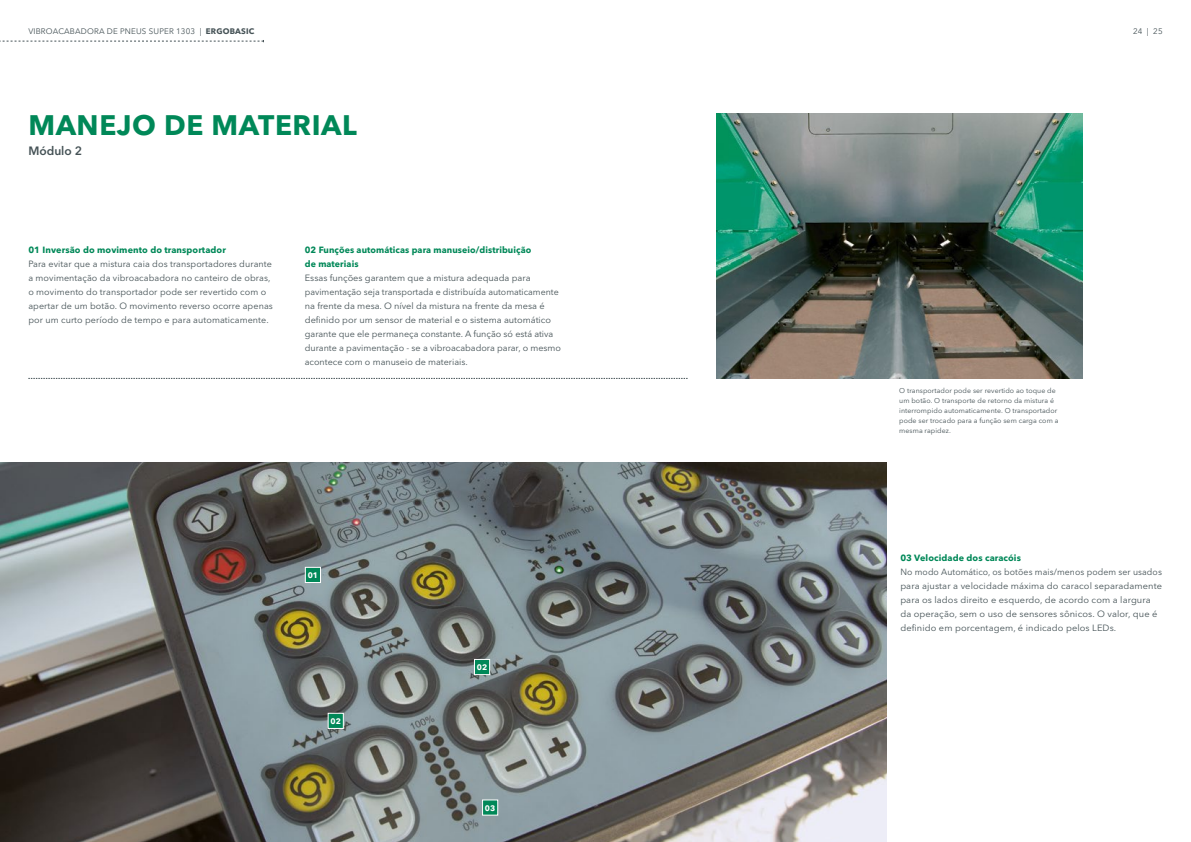
<style>
.page{position:relative;width:1191px;height:842px;background:#fff}
.page>*{position:absolute;margin:0;border:0;box-sizing:border-box;transform-origin:0 0}
.t1{font:700 28px "Avenir Next LT Pro";letter-spacing:.02em;color:#008858}
.t2{font:600 12px "Avenir Next LT Pro";color:#455256}
.t3{font:9px/14px "Avenir Next LT Pro";letter-spacing:.01em;color:#455256}
.t4{font:700 9px/14px "Avenir Next LT Pro";letter-spacing:.01em;color:#008858}
.t5{font:8px "Avenir Next LT Pro";letter-spacing:.02em;color:#455256}
.t6{font:700 8px "Avenir Next LT Pro";color:#fff}
.t7{font:7px/10px "Avenir Next LT Pro";letter-spacing:.01em;color:#455256}
.s1{font-weight:700}
</style>
<div class="page">
<img style="left:0;top:463px;width:886px;height:379px">
<svg style="left:304px;top:566px;width:17px;height:17px"></svg>
<svg style="left:481px;top:799px;width:18px;height:17px"></svg>
<svg style="left:327px;top:712px;width:17px;height:17px"></svg>
<svg style="left:473px;top:658px;width:17px;height:18px"></svg>
<svg style="left:28px;top:378px;width:659px;height:1px"></svg>
<img style="left:716px;top:113px;width:366px;height:266px">
<svg style="left:0;top:40px;width:264px;height:2px"></svg>
<p class="t5" style="left:28px;top:27px;width:227px">VIBROACABADORA DE PNEUS SUPER 1303 | <span class="s1">ERGOBASIC</span></p>
<h1 class="t1" style="left:28px;top:108px;width:330px">MANEJO DE MATERIAL</h1>
<h2 class="t2" style="left:28px;top:143px;width:55px">Módulo 2</h2>
<p class="t4" style="left:28px;top:243px;width:199px">01 Inversão do movimento do transportador</p>
<p class="t3" style="left:28px;top:257px;width:246px">Para evitar que a mistura caia dos transportadores durante a movimentação da vibroacabadora no canteiro de obras, o movimento do transportador pode ser revertido com o apertar de um botão. O movimento reverso ocorre apenas por um curto período de tempo e para automaticamente.</p>
<p class="t4" style="left:305px;top:243px;width:228px">02 Funções automáticas para manuseio/distribuição de materiais</p>
<p class="t3" style="left:305px;top:271px;width:258px">Essas funções garantem que a mistura adequada para pavimentação seja transportada e distribuída automaticamente na frente da mesa. O nível da mistura na frente da mesa é definido por um sensor de material e o sistema automático garante que ele permaneça constante. A função só está ativa durante a pavimentação - se a vibroacabadora parar, o mesmo acontece com o manuseio de materiais.</p>
<p class="t6" style="left:308px;top:570px;width:12px">01</p>
<p class="t6" style="left:330px;top:716px;width:12px">02</p>
<p class="t6" style="left:477px;top:662px;width:12px">02</p>
<p class="t6" style="left:485px;top:803px;width:12px">03</p>
<p class="t5" style="left:1133px;top:27px;width:31px">24 | 25</p>
<p class="t7" style="left:899px;top:385px;width:161px">O transportador pode ser revertido ao toque de um botão. O transporte de retorno da mistura é interrompido automaticamente. O transportador pode ser trocado para a função sem carga com a mesma rapidez.</p>
<p class="t4" style="left:900px;top:551px;width:122px">03 Velocidade dos caracóis</p>
<p class="t3" style="left:900px;top:565px;width:263px">No modo Automático, os botões mais/menos podem ser usados para ajustar a velocidade máxima do caracol separadamente para os lados direito e esquerdo, de acordo com a largura da operação, sem o uso de sensores sônicos. O valor, que é definido em porcentagem, é indicado pelos LEDs.</p>
</div>
